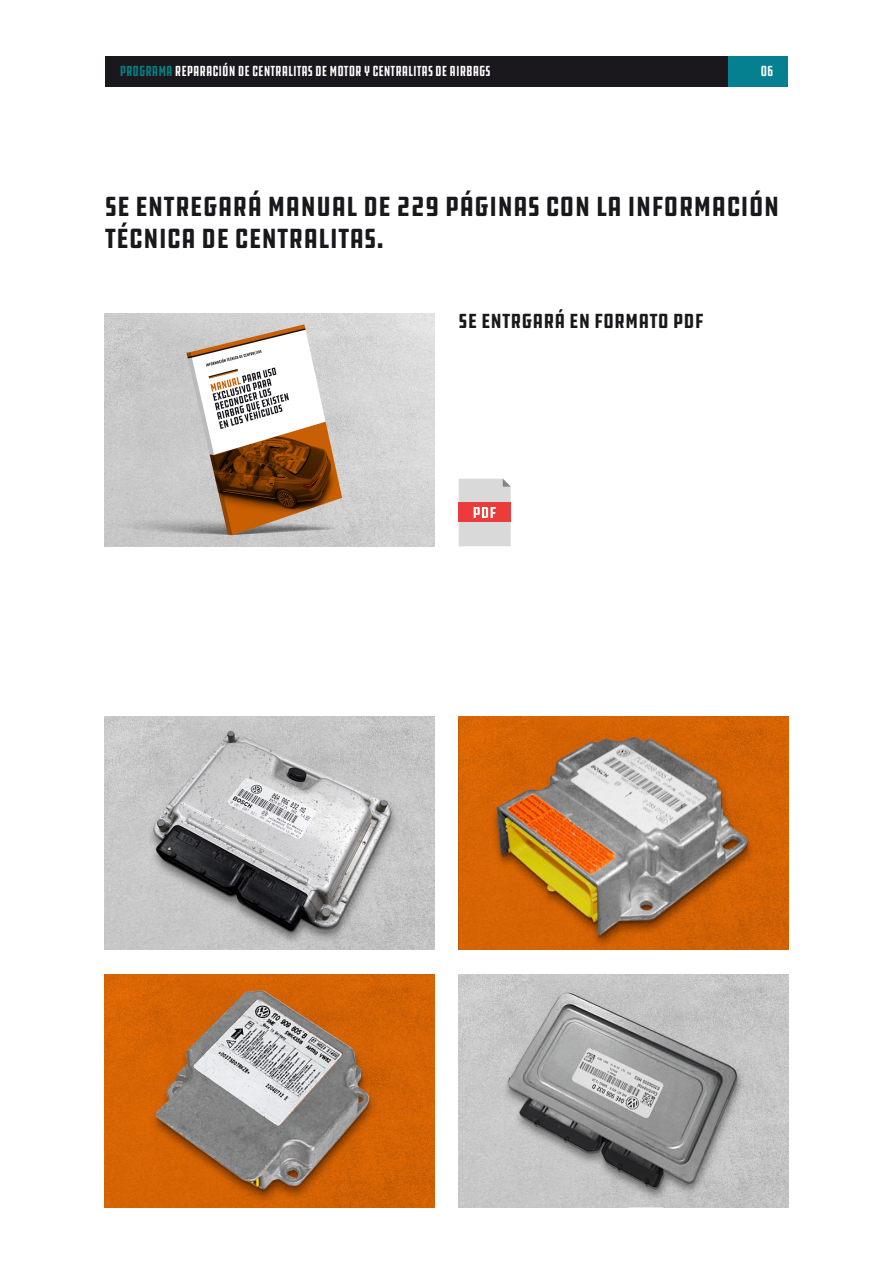
<style>
.page{position:relative;width:893px;height:1263px;background:#fff}
.page>*{position:absolute;margin:0;border:0;box-sizing:border-box;transform-origin:0 0}
.t1{font:condensed 28.5px/31.5px "DDC Hardware";color:#1a181c}
.t2{font:condensed 21px "DDC Hardware";color:#1a181c}
.t3{font:extra-condensed 15px "DDC Hardware";color:#fff}
.s1{color:#048085}
</style>
<div class="page">
<div style="left:105px;top:56px;width:623px;height:31px;background:#1a181c"></div>
<div style="left:728px;top:56px;width:60px;height:31px;background:#048090"></div>
<img style="left:459px;top:717px;width:329px;height:233px">
<img style="left:105px;top:717px;width:329px;height:233px">
<img style="left:105px;top:974px;width:329px;height:233px">
<img style="left:459px;top:974px;width:329px;height:233px">
<svg style="left:459px;top:479px;width:52px;height:67px;background:#dfb1b1"></svg>
<img style="left:105px;top:313px;width:329px;height:233px">
<p class="t3" style="left:120px;top:62px;width:372px"><span class="s1">PROGRAMA</span> REPARACIÓN DE CENTRALITAS DE MOTOR Y CENTRALITAS DE AIRBAGS</p>
<p class="t3" style="left:761px;top:62px;width:14px">06</p>
<p class="t1" style="left:105px;top:192px;width:676px">SE ENTREGARÁ MANUAL DE 229 PÁGINAS CON LA INFORMACIÓN<br>TÉCNICA DE CENTRALITAS.</p>
<p class="t2" style="left:459px;top:308px;width:247px">SE ENTRGARÁ EN FORMATO PDF</p>
</div>
